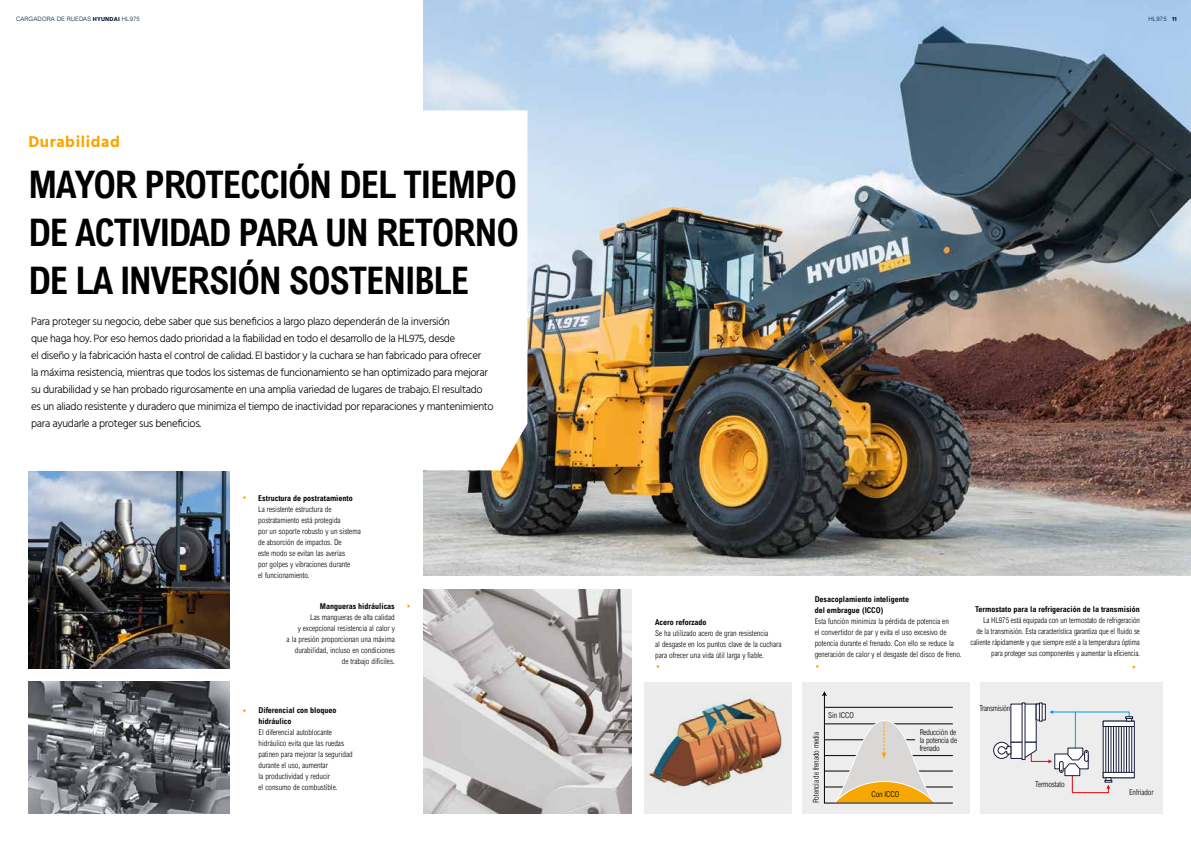
<style>
.page{position:relative;width:1191px;height:842px;background:#fff}
.page>*{position:absolute;margin:0;border:0;box-sizing:border-box;transform-origin:0 0}
.t1{font:700 condensed 38px/48px "Arial";letter-spacing:-.03em;color:#000;text-align:justify}
.t2{font:700 16px "Hind";letter-spacing:.04em;color:#f7a600}
.t3{font:300 11px/17px "Hind";letter-spacing:-.03em;color:#000}
.t4{font:300 condensed 8px/11px "Arial";color:#000}
.t5{font:700 condensed 8px/11px "Arial";color:#000}
.t6{font:300 condensed 8px "Arial";letter-spacing:-.03em;color:#000}
.t7{font:300 6px "Arial";letter-spacing:.02em;color:#001437}
.s1{font-family:"Hind";font-weight:700}
</style>
<div class="page">
<div style="left:980px;top:682px;width:183px;height:131px;background:#ededed"></div>
<img style="left:423px;top:0;width:768px;height:575px">
<svg style="left:423px;top:110px;width:104px;height:360px"></svg>
<div style="left:644px;top:682px;width:148px;height:131px;background:#ededed"></div>
<div style="left:802px;top:682px;width:168px;height:131px;background:#ededed"></div>
<hr style="left:1075px;top:712px;width:1px;height:36px;background:#009fe3">
<svg style="left:1054px;top:754px;width:34px;height:15px"></svg>
<div style="left:1059px;top:761px;width:4px;height:12px;border:1px solid #1a1c3a;border-radius:2px"></div>
<svg style="left:1104px;top:727px;width:27px;height:45px"></svg>
<div style="left:1103px;top:721px;width:31px;height:5px;background:#fff"></div>
<div style="left:1102px;top:721px;width:32px;height:6px;border:1px solid #1a1c3a"></div>
<div style="left:1103px;top:772px;width:31px;height:6px;background:#fff"></div>
<div style="left:1102px;top:772px;width:32px;height:6px;border:1px solid #1a1c3a"></div>
<hr style="left:1105px;top:726px;width:1px;height:46px;background:#1a1c3a">
<hr style="left:1108px;top:726px;width:1px;height:46px;background:#1a1c3a">
<hr style="left:1110px;top:726px;width:1px;height:46px;background:#1a1c3a">
<hr style="left:1113px;top:726px;width:1px;height:46px;background:#1a1c3a">
<hr style="left:1115px;top:726px;width:1px;height:46px;background:#1a1c3a">
<hr style="left:1118px;top:726px;width:1px;height:46px;background:#1a1c3a">
<hr style="left:1120px;top:726px;width:1px;height:46px;background:#1a1c3a">
<hr style="left:1123px;top:726px;width:1px;height:46px;background:#1a1c3a">
<hr style="left:1126px;top:726px;width:1px;height:46px;background:#1a1c3a">
<hr style="left:1128px;top:726px;width:1px;height:46px;background:#1a1c3a">
<hr style="left:1131px;top:726px;width:1px;height:46px;background:#1a1c3a">
<svg style="left:1049px;top:710px;width:84px;height:12px"></svg>
<svg style="left:1060px;top:747px;width:52px;height:46px"></svg>
<svg style="left:1011px;top:704px;width:25px;height:38px"></svg>
<svg style="left:1037px;top:706px;width:6px;height:12px"></svg>
<div style="left:1039px;top:702px;width:3px;height:20px;border:1px solid #1a1c3a"></div>
<svg style="left:993px;top:742px;width:16px;height:16px"></svg>
<div style="left:993px;top:742px;width:17px;height:17px;border:1px solid #1a1c3a;border-radius:50%"></div>
<svg style="left:997px;top:741px;width:55px;height:22px"></svg>
<img style="left:423px;top:589px;width:208px;height:224px">
<img style="left:648px;top:693px;width:135px;height:100px">
<img style="left:28px;top:471px;width:202px;height:198px">
<svg style="left:821px;top:691px;width:132px;height:113px"></svg>
<img style="left:28px;top:681px;width:202px;height:132px">
<p class="t7" style="left:16px;top:15px;width:125px">CARGADORA DE RUEDAS <span class="s1">HYUNDAI</span> HL975</p>
<p class="t7" style="left:1148px;top:15px;width:30px">HL975 <span class="s1">11</span></p>
<h2 class="t2" style="left:28px;top:132px;width:93px">Durabilidad</h2>
<h1 class="t1" style="left:28px;top:160px;width:492px">MAYOR PROTECCIÓN DEL TIEMPO DE ACTIVIDAD PARA UN RETORNO DE LA INVERSIÓN SOSTENIBLE</h1>
<p class="t3" style="left:31px;top:313px;width:464px">Para proteger su negocio, debe saber que sus beneficios a largo plazo dependerán de la inversión<br>que haga hoy. Por eso hemos dado prioridad a la fiabilidad en todo el desarrollo de la HL975, desde<br>el diseño y la fabricación hasta el control de calidad. El bastidor y la cuchara se han fabricado para ofrecer<br>la máxima resistencia, mientras que todos los sistemas de funcionamiento se han optimizado para mejorar su durabilidad y se han probado rigurosamente en una amplia variedad de lugares de trabajo. El resultado es un aliado resistente y duradero que minimiza el tiempo de inactividad por reparaciones y mantenimiento para ayudarle a proteger sus beneficios.</p>
<p class="t5" style="left:258px;top:493px;width:96px">Estructura de postratamiento</p>
<p class="t4" style="left:258px;top:504px;width:104px">La resistente estructura de postratamiento está protegida<br>por un soporte robusto y un sistema de absorción de impactos. De<br>este modo se evitan las averías<br>por golpes y vibraciones durante<br>el funcionamiento.</p>
<p class="t5" style="left:320px;top:601px;width:77px">Mangueras hidráulicas</p>
<p class="t4" style="left:286px;top:612px;width:110px;text-align:right">Las mangueras de alta calidad<br>y excepcional resistencia al calor y<br>a la presión proporcionan una máxima durabilidad, incluso en condiciones de trabajo difíciles.</p>
<p class="t5" style="left:655px;top:616px;width:53px">Acero reforzado</p>
<p class="t4" style="left:655px;top:627px;width:128px">Se ha utilizado acero de gran resistencia<br>al desgaste en los puntos clave de la cuchara para ofrecer una vida útil larga y fiable.</p>
<p class="t5" style="left:258px;top:705px;width:79px">Diferencial con bloqueo hidráulico</p>
<p class="t4" style="left:258px;top:727px;width:96px">El diferencial autoblocante hidráulico evita que las ruedas patinen para mejorar la seguridad durante el uso, aumentar<br>la productividad y reducir<br>el consumo de combustible.</p>
<p class="t5" style="left:814px;top:593px;width:96px">Desacoplamiento inteligente del embrague (ICCO)</p>
<p class="t4" style="left:814px;top:615px;width:148px">Esta función minimiza la pérdida de potencia en<br>el convertidor de par y evita el uso excesivo de potencia durante el frenado. Con ello se reduce la generación de calor y el desgaste del disco de freno.</p>
<p class="t5" style="left:975px;top:603px;width:166px">Termostato para la refrigeración de la transmisión</p>
<p class="t4" style="left:970px;top:614px;width:171px;text-align:right">La HL975 está equipada con un termostato de refrigeración<br>de la transmisión. Esta característica garantiza que el fluido se caliente rápidamente y que siempre esté a la temperatura óptima para proteger sus componentes y aumentar la eficiencia.</p>
<p class="t4" style="left:810px;top:803px;width:73px;rotate:-90deg">Potencia de frenado media</p>
<p class="t4" style="left:828px;top:710px;width:27px">Sin ICCO</p>
<p class="t4" style="left:871px;top:788px;width:29px">Con ICCO</p>
<p class="t4" style="left:919px;top:728px;width:39px;line-height:8px;text-align:justify">Reducción de la potencia de frenado</p>
<p class="t6" style="left:979px;top:704px;width:32px">Transmisión</p>
<p class="t4" style="left:1035px;top:779px;width:31px">Termostato</p>
<p class="t4" style="left:1129px;top:787px;width:26px">Enfriador</p>
</div>
